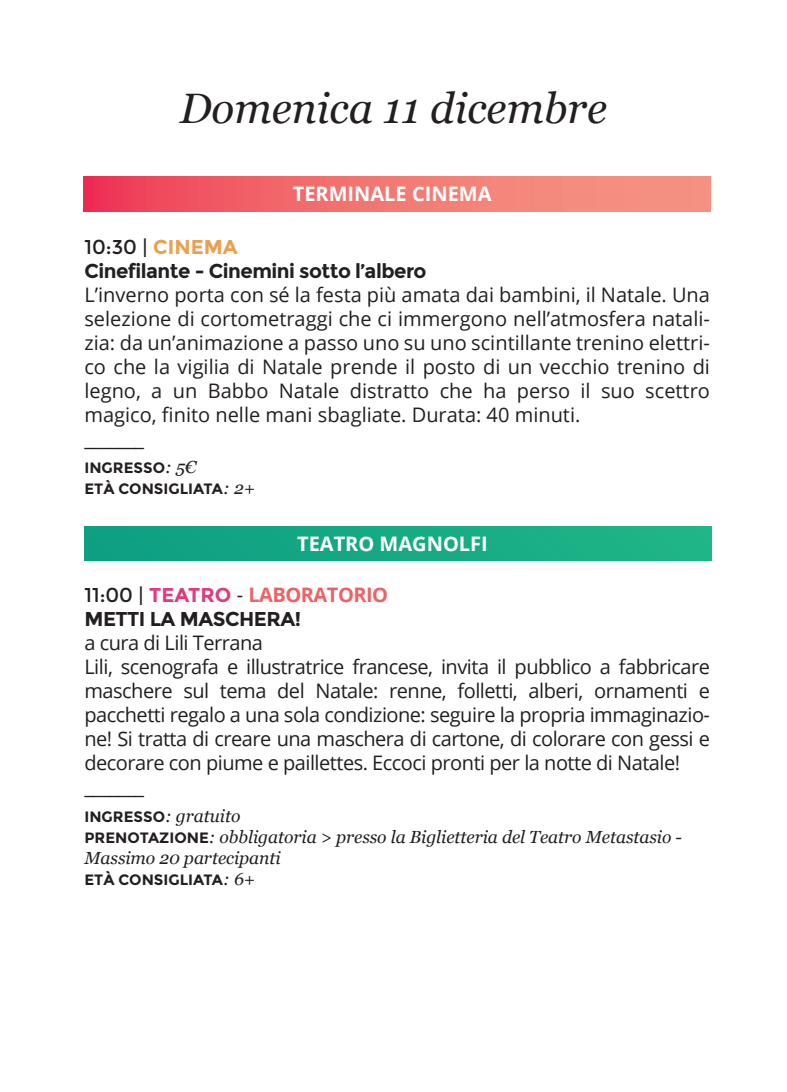
<style>
.page{position:relative;width:787px;height:1092px;background:#fff}
.page>*{position:absolute;margin:0;border:0;box-sizing:border-box;transform-origin:0 0}
.t1{font:italic 42.5px "Georgia";color:#231f20}
.t2{font:20px/24px "Open Sans";color:#231f20}
.t3{font:20px/24px "Open Sans";letter-spacing:-.025em;color:#231f20}
.t4{font:700 20px/24px "Montserrat";letter-spacing:-.025em;color:#231f20}
.t5{font:700 20px "Open Sans";color:#fff}
.t6{font:700 20px "Open Sans";letter-spacing:-.025em;color:#ed6265}
.t7{font:italic 17.5px/21px "Georgia";letter-spacing:-.005em;color:#231f20}
.t8{font:700 15px/21px "Montserrat";color:#231f20}
.s1{font-weight:400}
.s2{color:#eaa04e}
.s3{font-family:"Georgia";font-weight:400;font-style:italic;font-size:17.5px}
.s4{font-family:"Montserrat";font-weight:400;color:#231f20}
.s5{font-family:"Montserrat";color:#e03b7f}
.s6{font-weight:400;color:#231f20}
.s7{font-family:"Montserrat";font-weight:700;font-style:normal;font-size:15px}
</style>
<div class="page">
<svg style="left:83px;top:177px;width:627px;height:34px;background:#f17170"></svg>
<div style="left:84px;top:526px;width:627px;height:34px;background:#16aa85"></div>
<h1 class="t1" style="left:180px;top:77px;width:429px">Domenica 11 dicembre</h1>
<p class="t5" style="left:293px;top:180px;width:200px">TERMINALE CINEMA</p>
<p class="t4" style="left:84px;top:234px;width:344px"><span class="s1">10:30 |</span> <span class="s2">CINEMA<br></span>Cinefilante - Cinemini sotto l’albero</p>
<p class="t2" style="left:84px;top:282px;width:627px">L’inverno porta con sé la festa più amata dai bambini, il Natale. Una selezione di cortometraggi che ci immergono nell’atmosfera natali&shy;zia: da un’animazione a passo uno su uno scintillante trenino elettri&shy;co che la vigilia di Natale prende il posto di un vecchio trenino di legno, a un Babbo Natale distratto che ha perso il suo scettro magico, finito nelle mani sbagliate. Durata: 40 minuti.<br>_______</p>
<p class="t8" style="left:84px;top:457px;width:172px">INGRESSO<span class="s3">: 5€<br></span>ETÀ CONSIGLIATA<span class="s3">: 2+</span></p>
<p class="t5" style="left:297px;top:529px;width:192px">TEATRO MAGNOLFI</p>
<p class="t6" style="left:84px;top:580px;width:305px"><span class="s4">11:00 |</span> <span class="s5">TEATRO</span> <span class="s6">-</span> LABORATORIO</p>
<p class="t4" style="left:84px;top:607px;width:218px">METTI LA MASCHERA!</p>
<p class="t3" style="left:84px;top:630px;width:627px">a cura di Lili Terrana<br>Lili, scenografa e illustratrice francese, invita il pubblico a fabbricare maschere sul tema del Natale: renne, folletti, alberi, ornamenti e pacchetti regalo a una sola condizione: seguire la propria immaginazio&shy;ne! Si tratta di creare una maschera di cartone, di colorare con gessi e decorare con piume e paillettes. Eccoci pronti per la notte di Natale! _______</p>
<p class="t7" style="left:84px;top:804px;width:599px"><span class="s7">INGRESSO</span>: gratuito<br><span class="s7">PRENOTAZIONE</span>: obbligatoria &gt; presso la Biglietteria del Teatro Metastasio -<br>Massimo 20 partecipanti</p>
<p class="t8" style="left:84px;top:869px;width:172px">ETÀ CONSIGLIATA<span class="s3">: 6+</span></p>
</div>
